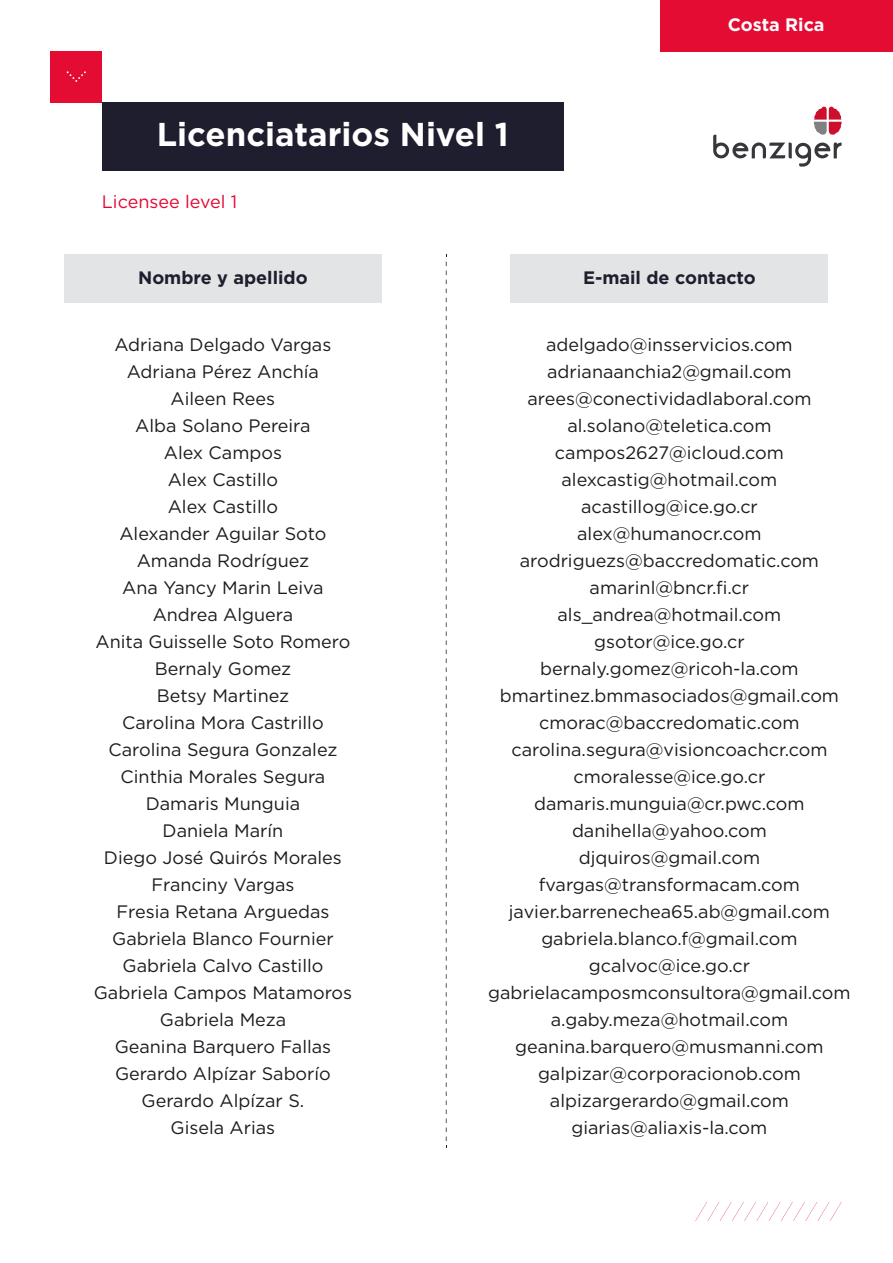
<style>
.page{position:relative;width:893px;height:1263px;background:#fff}
.page>*{position:absolute;margin:0;border:0;box-sizing:border-box;transform-origin:0 0}
.t1{font:700 33px "Gotham";color:#fff}
.t2{font:18px/27px "Gotham";color:#1b1b20;text-align:center}
.t3{font:700 18px "Gotham";color:#1f1e2e}
.t4{font:18px "Gotham";color:#e40733}
.t5{font:700 18px "Gotham";color:#fff}
</style>
<div class="page">
<svg style="left:713px;top:107px;width:129px;height:60px"></svg>
<div style="left:51px;top:51px;width:51px;height:51px;background:#e50c33"></div>
<svg style="left:67px;top:71px;width:19px;height:11px"></svg>
<div style="left:660px;top:0;width:233px;height:51px;background:#e50c33"></div>
<svg style="left:695px;top:1202px;width:147px;height:19px"></svg>
<div style="left:102px;top:102px;width:462px;height:69px;background:#1f1e2e"></div>
<svg style="left:446px;top:255px;width:1px;height:893px"></svg>
<div style="left:64px;top:255px;width:318px;height:48px;background:#e2e4e5"></div>
<div style="left:510px;top:255px;width:318px;height:48px;background:#e2e4e5"></div>
<h1 class="t1" style="left:157px;top:112px;width:353px">Licenciatarios Nivel 1</h1>
<p class="t4" style="left:102px;top:190px;width:137px">Licensee level 1</p>
<p class="t5" style="left:728px;top:12px;width:98px">Costa Rica</p>
<p class="t3" style="left:138px;top:265px;width:171px">Nombre y apellido</p>
<p class="t3" style="left:583px;top:265px;width:174px">E-mail de contacto</p>
<p class="t2" style="left:94px;top:331px;width:260px">Adriana Delgado Vargas<br>Adriana Pérez Anchía<br>Aileen Rees<br>Alba Solano Pereira<br>Alex Campos<br>Alex Castillo<br>Alex Castillo<br>Alexander Aguilar Soto<br>Amanda Rodríguez<br>Ana Yancy Marin Leiva<br>Andrea Alguera<br>Anita Guisselle Soto Romero<br>Bernaly Gomez<br>Betsy Martinez<br>Carolina Mora Castrillo<br>Carolina Segura Gonzalez<br>Cinthia Morales Segura<br>Damaris Munguia<br>Daniela Marín<br>Diego José Quirós Morales<br>Franciny Vargas<br>Fresia Retana Arguedas<br>Gabriela Blanco Fournier<br>Gabriela Calvo Castillo<br>Gabriela Campos Matamoros<br>Gabriela Meza<br>Geanina Barquero Fallas<br>Gerardo Alpízar Saborío<br>Gerardo Alpízar S.<br>Gisela Arias</p>
<p class="t2" style="left:488px;top:331px;width:364px">adelgado@insservicios.com adrianaanchia2@gmail.com arees@conectividadlaboral.com al.solano@teletica.com campos2627@icloud.com alexcastig@hotmail.com acastillog@ice.go.cr alex@humanocr.com arodriguezs@baccredomatic.com amarinl@bncr.fi.cr als_andrea@hotmail.com gsotor@ice.go.cr bernaly.gomez@ricoh-la.com bmartinez.bmmasociados@gmail.com cmorac@baccredomatic.com carolina.segura@visioncoachcr.com cmoralesse@ice.go.cr damaris.munguia@cr.pwc.com danihella@yahoo.com djquiros@gmail.com fvargas@transformacam.com javier.barrenechea65.ab@gmail.com gabriela.blanco.f@gmail.com gcalvoc@ice.go.cr gabrielacamposmconsultora@gmail.com a.gaby.meza@hotmail.com geanina.barquero@musmanni.com galpizar@corporacionob.com alpizargerardo@gmail.com giarias@aliaxis-la.com</p>
</div>
